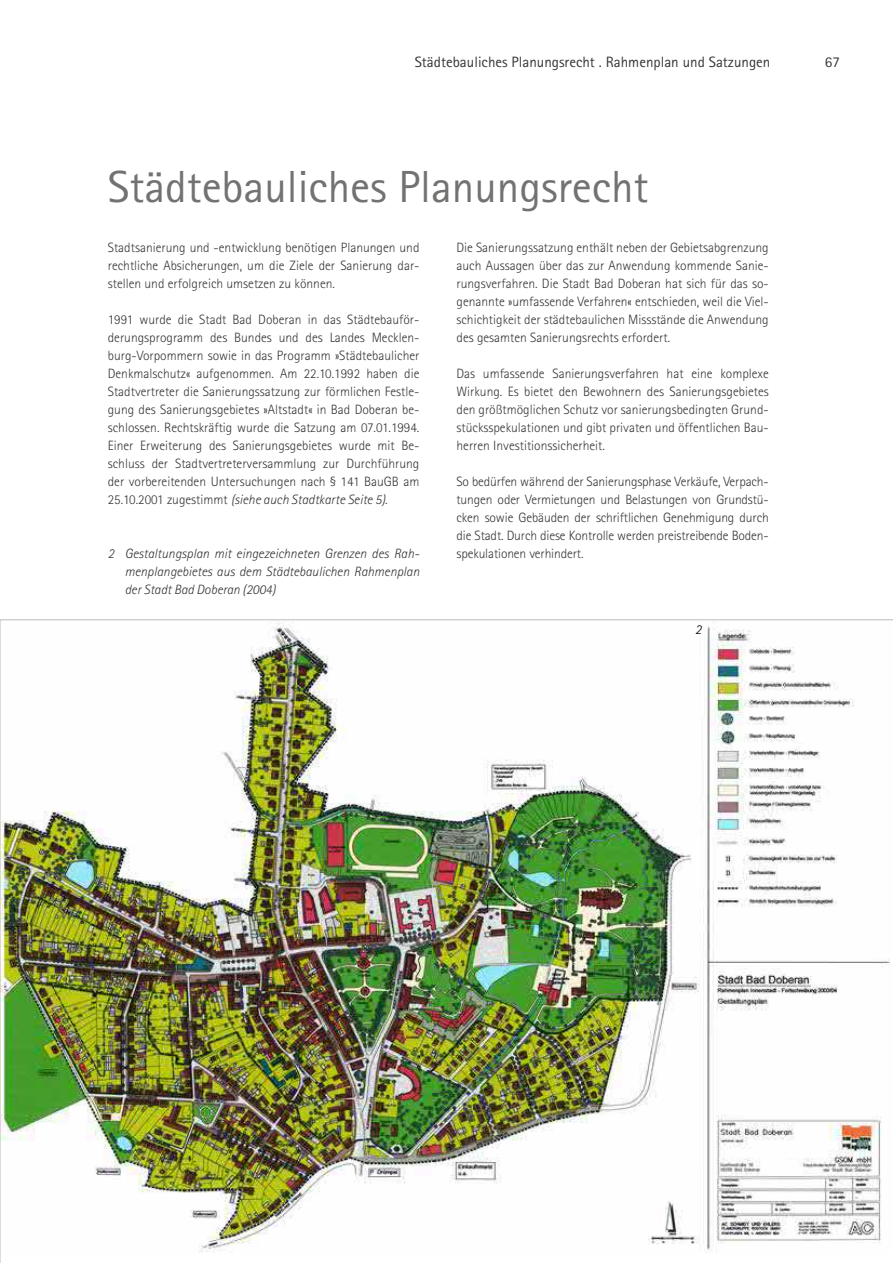
<style>
.page{position:relative;width:893px;height:1263px;background:#fff}
.page>*{position:absolute;margin:0;border:0;box-sizing:border-box;transform-origin:0 0}
.t1{font:45px "Rotis Sans Serif";color:#727271}
.t2{font:15px "Rotis Sans Serif";color:#373636}
.t3{font:300 13.5px/18px "Rotis Sans Serif";color:#373636;text-align:justify}
.t4{font:italic 300 13.5px/18px "Rotis Sans Serif";color:#373636;text-align:justify}
.t5{font:italic 300 13.5px "Rotis Sans Serif";color:#000}
.s1{font-style:italic}
</style>
<div class="page">
<img style="left:0;top:620px;width:893px;height:643px">
<div style="left:690px;top:622px;width:17px;height:17px;background:#fff"></div>
<p class="t2" style="left:415px;top:53px;width:357px">Städtebauliches Planungsrecht . Rahmenplan und Satzungen</p>
<p class="t2" style="left:825px;top:53px;width:16px">67</p>
<h1 class="t1" style="left:108px;top:160px;width:542px">Städtebauliches Planungsrecht</h1>
<p class="t3" style="left:108px;top:238px;width:313px">Stadtsanierung und -entwicklung benötigen Planungen und rechtliche Absicherungen, um die Ziele der Sanierung dar&shy;stellen und erfolgreich umsetzen zu können.</p>
<p class="t3" style="left:108px;top:310px;width:313px">1991 wurde die Stadt Bad Doberan in das Städtebauför&shy;derungsprogramm des Bundes und des Landes Mecklen&shy;burg-Vorpommern sowie in das Programm »Städtebaulicher Denkmalschutz« aufgenommen. Am 22.10.1992 haben die Stadtvertreter die Sanierungssatzung zur förmlichen Festle&shy;gung des Sanierungsgebietes »Altstadt« in Bad Doberan be&shy;schlossen. Rechtskräftig wurde die Satzung am 07.01.1994.<br>Einer Erweiterung des Sanierungsgebietes wurde mit Be&shy;schluss der Stadtvertreterversammlung zur Durchführung der vorbereitenden Untersuchungen nach § 141 BauGB am 25.10.2001 zugestimmt <span class="s1">(siehe auch Stadtkarte Seite 5)</span>.</p>
<p class="t4" style="left:125px;top:545px;width:296px;text-indent:-17px">2 Gestaltungsplan mit eingezeichneten Grenzen des Rah&shy;menplangebietes aus dem Städtebaulichen Rahmenplan der Stadt Bad Doberan (2004)</p>
<p class="t3" style="left:456px;top:238px;width:314px">Die Sanierungssatzung enthält neben der Gebietsabgrenzung auch Aussagen über das zur Anwendung kommende Sanie&shy;rungsverfahren. Die Stadt Bad Doberan hat sich für das so&shy;genannte »umfassende Verfahren« entschieden, weil die Viel&shy;schichtigkeit der städtebaulichen Missstände die Anwendung des gesamten Sanierungsrechts erfordert.</p>
<p class="t3" style="left:456px;top:364px;width:314px">Das umfassende Sanierungsverfahren hat eine komplexe Wirkung. Es bietet den Bewohnern des Sanierungsgebietes den größtmöglichen Schutz vor sanierungsbedingten Grund&shy;stücksspekulationen und gibt privaten und öffentlichen Bau&shy;herren Investitionssicherheit.</p>
<p class="t3" style="left:456px;top:472px;width:314px">So bedürfen während der Sanierungsphase Verkäufe, Verpach&shy;tungen oder Vermietungen und Belastungen von Grundstü&shy;cken sowie Gebäuden der schriftlichen Genehmigung durch die Stadt. Durch diese Kontrolle werden preistreibende Boden&shy;spekulationen verhindert.</p>
<p class="t5" style="left:695px;top:622px;width:8px">2</p>
</div>
